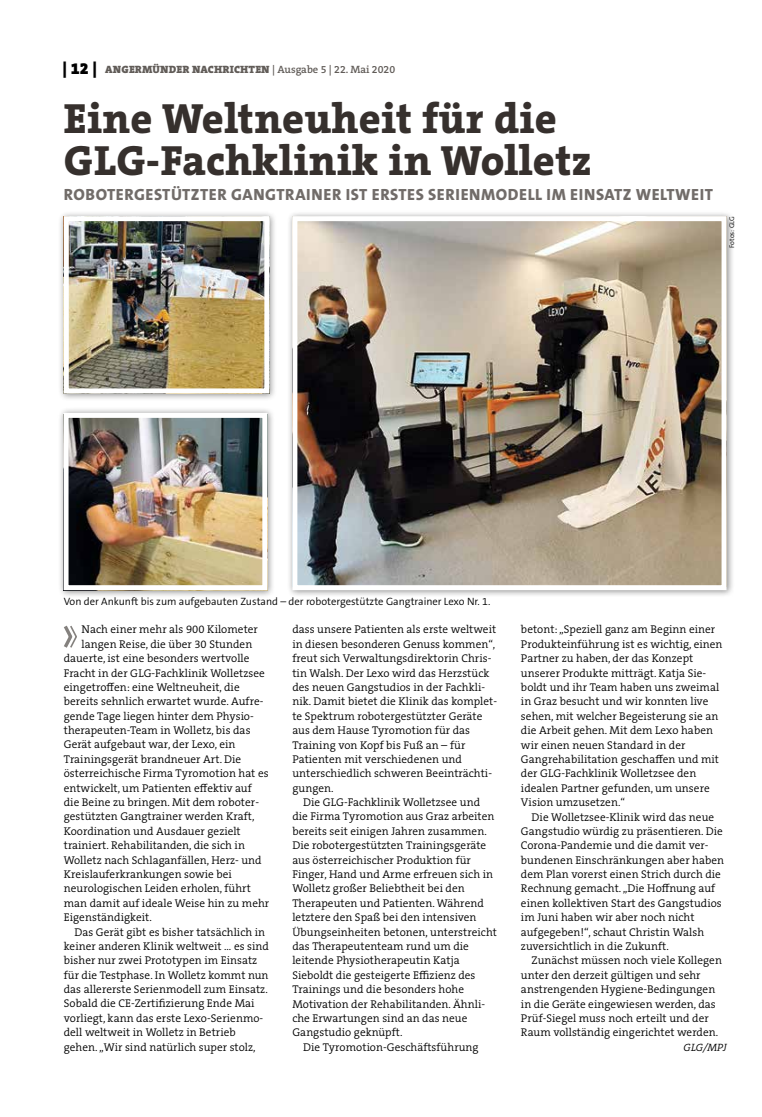
<style>
.page{position:relative;width:762px;height:1117px;background:#fff}
.page>*{position:absolute;margin:0;border:0;box-sizing:border-box;transform-origin:0 0}
.t1{font:800 42.5px/42.5px "The Serif B W8";letter-spacing:.01em;color:#36302d}
.t2{font:800 16.25px "The Sans B W8";letter-spacing:.035em;color:#716c69}
.t3{font:300 11.25px/14.4px "The Serif B W4";letter-spacing:.005em;color:#000}
.t4{font:300 10.62px "The Sans B W4";color:#000}
.t5{font:900 10.62px "The Serif B W9";letter-spacing:.015em;color:#615c58}
.t6{font:italic 300 10.62px "The Serif B W4";color:#000}
.t7{font:300 6.88px "The Sans B W4";color:#000}
.s1{font-size:16.25px;color:#000}
.s2{font-family:"The Serif B W6";font-weight:600}
</style>
<div class="page">
<svg style="left:64px;top:625px;width:13px;height:23px"></svg>
<div style="left:287px;top:210px;width:447px;height:388px;background:#000;opacity:.45"></div>
<img style="left:298px;top:222px;width:422px;height:362px">
<div style="left:292px;top:216px;width:434px;height:374px;border:5px solid #fff"></div>
<div style="left:58px;top:210px;width:219px;height:191px;background:#000;opacity:.45"></div>
<img style="left:70px;top:222px;width:193px;height:165px">
<div style="left:64px;top:216px;width:205px;height:177px;border:5px solid #fff"></div>
<div style="left:58px;top:407px;width:217px;height:191px;background:#000;opacity:.45"></div>
<img style="left:70px;top:419px;width:191px;height:165px">
<div style="left:64px;top:413px;width:203px;height:177px;border:5px solid #fff"></div>
<p class="t5" style="left:63px;top:63px;width:334px"><span class="s1">| 12 |</span> ANGERMÜNDER NACHRICHTEN <span class="s2">| Ausgabe 5 | 22. Mai 2020</span></p>
<h1 class="t1" style="left:64px;top:96px;width:529px">Eine Weltneuheit für die<br>GLG-Fachklinik in Wolletz</h1>
<h2 class="t2" style="left:64px;top:184px;width:650px">ROBOTERGESTÜTZTER GANGTRAINER IST ERSTES SERIENMODELL IM EINSATZ WELTWEIT</h2>
<p class="t7" style="left:727px;top:248px;width:33px;rotate:-90deg">Fotos: GLG</p>
<p class="t4" style="left:64px;top:594px;width:428px">Von der Ankunft bis zum aufgebauten Zustand – der robotergestützte Gangtrainer Lexo Nr. 1.</p>
<p class="t3" style="left:82px;top:622px;width:178px">Nach einer mehr als 900 Kilometer</p>
<p class="t3" style="left:82px;top:636px;width:172px">langen Reise, die über 30 Stunden</p>
<p class="t3" style="left:64px;top:651px;width:187px">dauerte, ist eine besonders wertvolle</p>
<p class="t3" style="left:64px;top:665px;width:203px">Fracht in der GLG-Fachklinik Wolletzsee</p>
<p class="t3" style="left:64px;top:679px;width:177px">eingetroffen: eine Weltneuheit, die</p>
<p class="t3" style="left:64px;top:694px;width:201px">bereits sehnlich erwartet wurde. Aufre-</p>
<p class="t3" style="left:64px;top:708px;width:192px">gende Tage liegen hinter dem Physio-</p>
<p class="t3" style="left:64px;top:723px;width:188px">therapeuten-Team in Wolletz, bis das</p>
<p class="t3" style="left:64px;top:737px;width:173px">Gerät aufgebaut war, der Lexo, ein</p>
<p class="t3" style="left:64px;top:751px;width:179px">Trainingsgerät brandneuer Art. Die</p>
<p class="t3" style="left:64px;top:766px;width:206px">österreichische Firma Tyromotion hat es</p>
<p class="t3" style="left:64px;top:780px;width:189px">entwickelt, um Patienten effektiv auf</p>
<p class="t3" style="left:64px;top:794px;width:197px">die Beine zu bringen. Mit dem roboter-</p>
<p class="t3" style="left:64px;top:809px;width:192px">gestützten Gangtrainer werden Kraft,</p>
<p class="t3" style="left:64px;top:823px;width:178px">Koordination und Ausdauer gezielt</p>
<p class="t3" style="left:64px;top:838px;width:183px">trainiert. Rehabilitanden, die sich in</p>
<p class="t3" style="left:64px;top:852px;width:199px">Wolletz nach Schlaganfällen, Herz- und</p>
<p class="t3" style="left:64px;top:866px;width:170px">Kreislauferkrankungen sowie bei</p>
<p class="t3" style="left:64px;top:881px;width:189px">neurologischen Leiden erholen, führt</p>
<p class="t3" style="left:64px;top:895px;width:207px">man damit auf ideale Weise hin zu mehr</p>
<p class="t3" style="left:64px;top:909px;width:90px">Eigenständigkeit.</p>
<p class="t3" style="left:74px;top:924px;width:192px">Das Gerät gibt es bisher tatsächlich in</p>
<p class="t3" style="left:64px;top:938px;width:207px">keiner anderen Klinik weltweit … es sind</p>
<p class="t3" style="left:64px;top:953px;width:195px">bisher nur zwei Prototypen im Einsatz</p>
<p class="t3" style="left:64px;top:967px;width:206px">für die Testphase. In Wolletz kommt nun</p>
<p class="t3" style="left:64px;top:981px;width:206px">das allererste Serienmodell zum Einsatz.</p>
<p class="t3" style="left:64px;top:996px;width:192px">Sobald die CE-Zertifizierung Ende Mai</p>
<p class="t3" style="left:64px;top:1010px;width:201px">vorliegt, kann das erste Lexo-Serienmo-</p>
<p class="t3" style="left:64px;top:1024px;width:174px">dell weltweit in Wolletz in Betrieb</p>
<p class="t3" style="left:64px;top:1039px;width:193px">gehen. „Wir sind natürlich super stolz,</p>
<p class="t3" style="left:292px;top:622px;width:205px">dass unsere Patienten als erste weltweit</p>
<p class="t3" style="left:292px;top:636px;width:204px">in diesen besonderen Genuss kommen“,</p>
<p class="t3" style="left:292px;top:651px;width:201px">freut sich Verwaltungsdirektorin Chris-</p>
<p class="t3" style="left:292px;top:665px;width:199px">tin Walsh. Der Lexo wird das Herzstück</p>
<p class="t3" style="left:292px;top:679px;width:194px">des neuen Gangstudios in der Fachkli-</p>
<p class="t3" style="left:292px;top:694px;width:206px">nik. Damit bietet die Klinik das komplet-</p>
<p class="t3" style="left:292px;top:708px;width:192px">te Spektrum robotergestützter Geräte</p>
<p class="t3" style="left:292px;top:723px;width:179px">aus dem Hause Tyromotion für das</p>
<p class="t3" style="left:292px;top:737px;width:174px">Training von Kopf bis Fuß an – für</p>
<p class="t3" style="left:292px;top:751px;width:171px">Patienten mit verschiedenen und</p>
<p class="t3" style="left:292px;top:766px;width:201px">unterschiedlich schweren Beeinträchti-</p>
<p class="t3" style="left:292px;top:780px;width:43px">gungen.</p>
<p class="t3" style="left:303px;top:795px;width:179px">Die GLG-Fachklinik Wolletzsee und</p>
<p class="t3" style="left:292px;top:809px;width:204px">die Firma Tyromotion aus Graz arbeiten</p>
<p class="t3" style="left:292px;top:823px;width:196px">bereits seit einigen Jahren zusammen.</p>
<p class="t3" style="left:292px;top:838px;width:195px">Die robotergestützten Trainingsgeräte</p>
<p class="t3" style="left:292px;top:852px;width:180px">aus österreichischer Produktion für</p>
<p class="t3" style="left:292px;top:866px;width:202px">Finger, Hand und Arme erfreuen sich in</p>
<p class="t3" style="left:292px;top:881px;width:174px">Wolletz großer Beliebtheit bei den</p>
<p class="t3" style="left:292px;top:895px;width:193px">Therapeuten und Patienten. Während</p>
<p class="t3" style="left:292px;top:910px;width:186px">letztere den Spaß bei den intensiven</p>
<p class="t3" style="left:292px;top:924px;width:206px">Übungseinheiten betonen, unterstreicht</p>
<p class="t3" style="left:292px;top:938px;width:178px">das Therapeutenteam rund um die</p>
<p class="t3" style="left:292px;top:953px;width:169px">leitende Physiotherapeutin Katja</p>
<p class="t3" style="left:292px;top:967px;width:185px">Sieboldt die gesteigerte Effizienz des</p>
<p class="t3" style="left:292px;top:981px;width:173px">Trainings und die besonders hohe</p>
<p class="t3" style="left:292px;top:996px;width:194px">Motivation der Rehabilitanden. Ähnli-</p>
<p class="t3" style="left:292px;top:1010px;width:177px">che Erwartungen sind an das neue</p>
<p class="t3" style="left:292px;top:1025px;width:112px">Gangstudio geknüpft.</p>
<p class="t3" style="left:303px;top:1039px;width:177px">Die Tyromotion-Geschäftsführung</p>
<p class="t3" style="left:521px;top:622px;width:203px">betont: „Speziell ganz am Beginn einer Produkteinführung ist es wichtig, einen Partner zu haben, der das Konzept unserer Produkte mitträgt. Katja Sie&shy;boldt und ihr Team haben uns zweimal in Graz besucht und wir konnten live sehen, mit welcher Begeisterung sie an die Arbeit gehen. Mit dem Lexo haben wir einen neuen Standard in der Gangrehabilitation geschaffen und mit der GLG-Fachklinik Wolletzsee den idealen Partner gefunden, um unsere Vision umzusetzen.“</p>
<p class="t3" style="left:521px;top:809px;width:205px;text-indent:11px">Die Wolletzsee-Klinik wird das neue Gangstudio würdig zu präsentieren. Die Corona-Pandemie und die damit ver&shy;bundenen Einschränkungen aber haben dem Plan vorerst einen Strich durch die Rechnung gemacht. „Die Hoffnung auf einen kollektiven Start des Gangstudios im Juni haben wir aber noch nicht aufgegeben!“, schaut Christin Walsh zuversichtlich in die Zukunft.</p>
<p class="t3" style="left:521px;top:953px;width:202px;text-indent:11px">Zunächst müssen noch viele Kollegen unter den derzeit gültigen und sehr anstrengenden Hygiene-Bedingungen in die Geräte eingewiesen werden, das Prüf-Siegel muss noch erteilt und der Raum vollständig eingerichtet werden.</p>
<p class="t6" style="left:683px;top:1039px;width:44px">GLG/MPJ</p>
</div>
